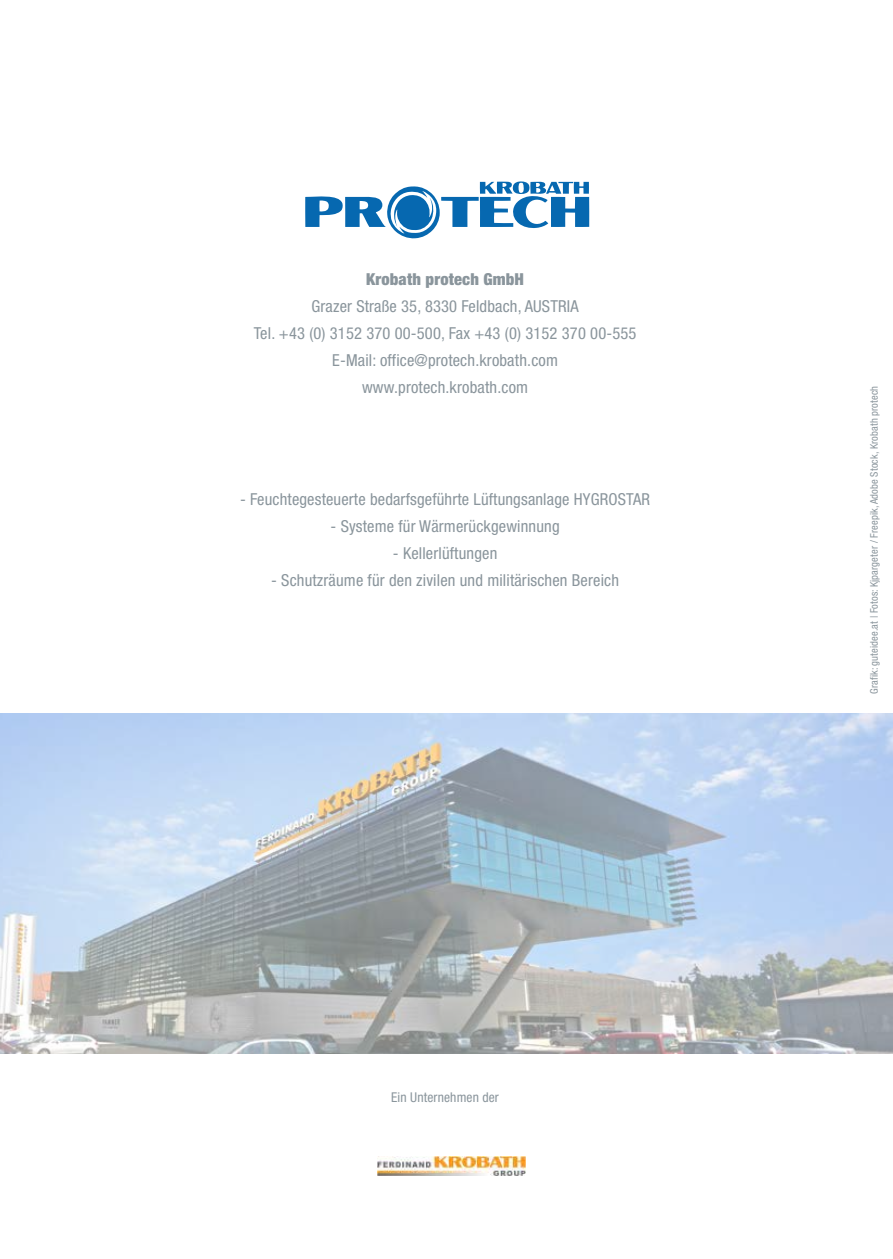
<style>
.page{position:relative;width:893px;height:1259px;background:#fff}
.page>*{position:absolute;margin:0;border:0;box-sizing:border-box;transform-origin:0 0}
.t1{font:condensed 16.5px/27px "Helvetica Neue";letter-spacing:.01em;color:#8a959c;text-align:center}
.t2{font:900 condensed 16.5px "Helvetica Neue";letter-spacing:.01em;color:#8a959c}
.t3{font:condensed 13.5px "Helvetica Neue";letter-spacing:.01em;color:#8a959c}
.t4{font:condensed 10.5px "Helvetica Neue";letter-spacing:.01em;color:#8a959c}
</style>
<div class="page">
<img style="left:0;top:713px;width:892px;height:340px">
<svg style="left:305px;top:181px;width:284px;height:57px"></svg>
<img style="left:378px;top:1156px;width:147px;height:19px">
<p class="t2" style="left:366px;top:269px;width:159px">Krobath protech GmbH</p>
<p class="t1" style="left:254px;top:293px;width:384px">Grazer Straße 35, 8330 Feldbach, AUSTRIA<br>Tel. +43 (0) 3152 370 00-500, Fax +43 (0) 3152 370 00-555<br>E-Mail: office@protech.krobath.com www.protech.krobath.com</p>
<p class="t1" style="left:240px;top:485px;width:411px">- Feuchtegesteuerte bedarfsgeführte Lüftungsanlage HYGROSTAR</p>
<p class="t1" style="left:330px;top:512px;width:230px">- Systeme für Wärmerückgewinnung</p>
<p class="t1" style="left:393px;top:539px;width:106px">- Kellerlüftungen</p>
<p class="t1" style="left:271px;top:566px;width:349px">- Schutzräume für den zivilen und militärischen Bereich</p>
<p class="t3" style="left:391px;top:1089px;width:109px">Ein Unternehmen der</p>
<p class="t4" style="left:867px;top:694px;width:310px;rotate:-90deg">Grafik: guteidee.at | Fotos: Kjpargeter / Freepik, Adobe Stock, Krobath protech</p>
</div>
